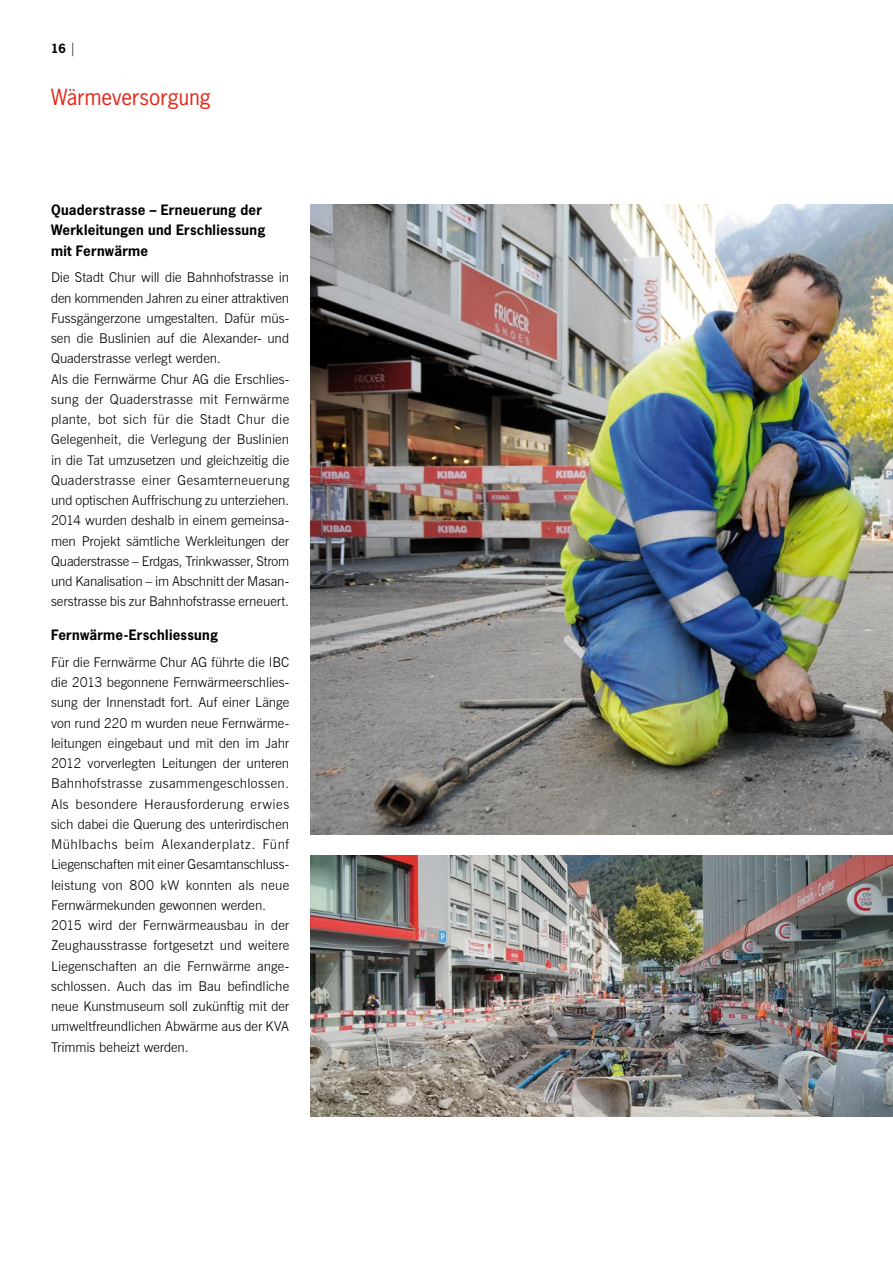
<style>
.page{position:relative;width:893px;height:1263px;background:#fff}
.page>*{position:absolute;margin:0;border:0;box-sizing:border-box;transform-origin:0 0}
.t1{font:21px "News Gothic";letter-spacing:-.005em;color:#e42618}
.t2{font:300 13.5px/20.2px "News Gothic BT";color:#000}
.t3{font:700 13.5px/20.2px "News Gothic";letter-spacing:.02em;color:#000}
.t4{font:700 12px "News Gothic";color:#000}
.s1{font-family:"News Gothic BT";font-weight:300;font-size:13.5px}
</style>
<div class="page">
<img style="left:310px;top:204px;width:583px;height:631px">
<img style="left:310px;top:855px;width:583px;height:262px">
<p class="t4" style="left:51px;top:40px;width:27px">16 <span class="s1">|</span></p>
<h1 class="t1" style="left:51px;top:83px;width:162px">Wärmeversorgung</h1>
<p class="t3" style="left:51px;top:200px;width:216px">Quaderstrasse – Erneuerung der<br>Werkleitungen und Erschliessung mit Fernwärme</p>
<p class="t2" style="left:51px;top:267px;width:240px">Die Stadt Chur will die Bahnhofstrasse in den kommenden Jahren zu einer attraktiven Fussgängerzone umgestalten. Dafür müs&shy;sen die Buslinien auf die Alexander- und Quaderstrasse verlegt werden.<br>Als die Fernwärme Chur AG die Erschlies&shy;sung der Quaderstrasse mit Fernwärme plante, bot sich für die Stadt Chur die Gelegenheit, die Verlegung der Buslinien in die Tat umzusetzen und gleichzeitig die Quaderstrasse einer Gesamterneuerung und optischen Auffrischung zu unterziehen.<br>2014 wurden deshalb in einem gemeinsa&shy;men Projekt sämtliche Werkleitungen der Quaderstrasse – Erdgas, Trinkwasser, Strom und Kanalisation – im Abschnitt der Masan&shy;serstrasse bis zur Bahnhofstrasse erneuert.</p>
<p class="t3" style="left:51px;top:625px;width:169px">Fernwärme-Erschliessung</p>
<p class="t2" style="left:51px;top:652px;width:240px">Für die Fernwärme Chur AG führte die IBC die 2013 begonnene Fernwärmeerschlies&shy;sung der Innenstadt fort. Auf einer Länge von rund 220 m wurden neue Fernwärme&shy;leitungen eingebaut und mit den im Jahr 2012 vorverlegten Leitungen der unteren Bahnhofstrasse zusammengeschlossen.<br>Als besondere Herausforderung erwies sich dabei die Querung des unterirdischen Mühlbachs beim Alexanderplatz. Fünf Liegenschaften mit einer Gesamtanschluss&shy;leistung von 800 kW konnten als neue Fernwärmekunden gewonnen werden.<br>2015 wird der Fernwärmeausbau in der Zeughausstrasse fortgesetzt und weitere Liegenschaften an die Fernwärme ange&shy;schlossen. Auch das im Bau befindliche neue Kunstmuseum soll zukünftig mit der umweltfreundlichen Abwärme aus der KVA Trimmis beheizt werden.</p>
</div>
